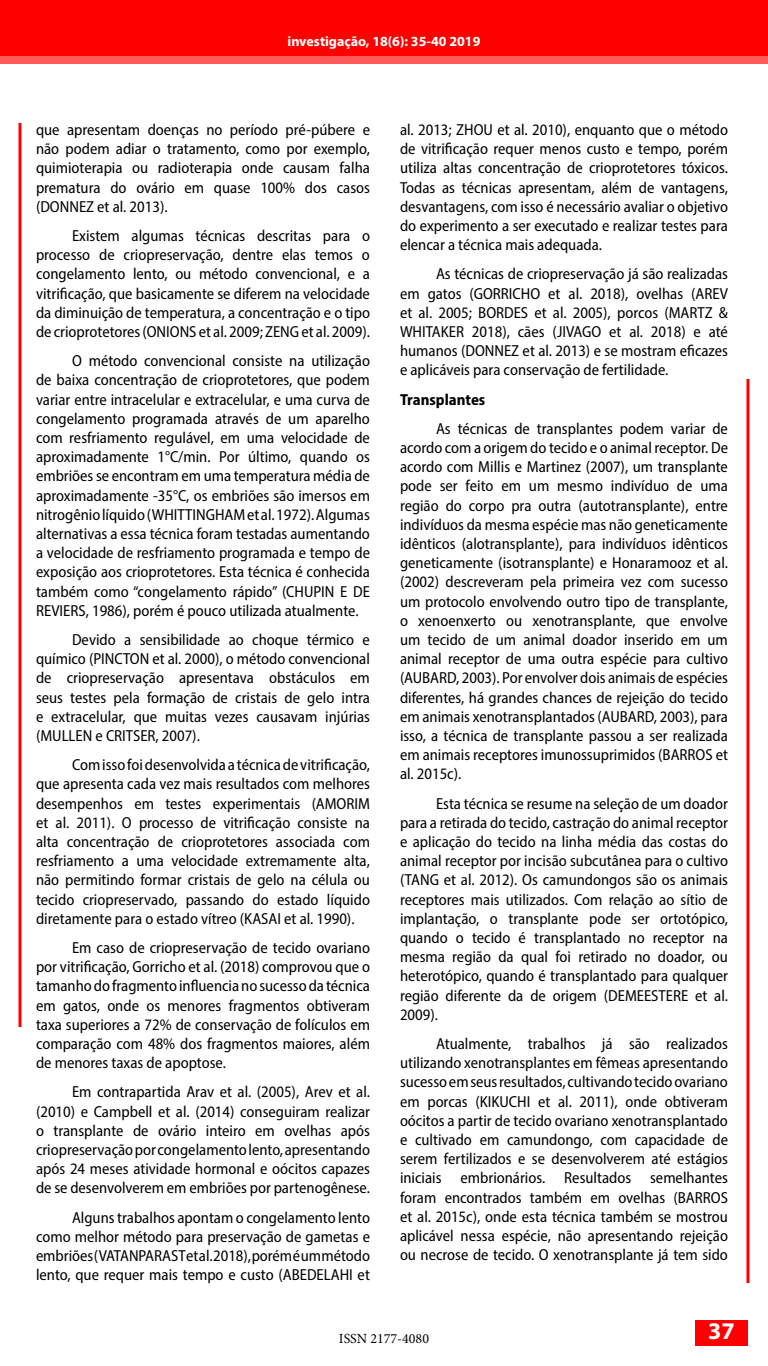
<style>
.page{position:relative;width:768px;height:1366px;background:#fff}
.page>*{position:absolute;margin:0;border:0;box-sizing:border-box;transform-origin:0 0}
.t1{font:700 24px "Myriad Pro";color:#fff}
.t2{font:semi-condensed 16px/19.2px "Myriad Pro";color:#000;text-align:justify}
.t3{font:700 semi-condensed 16px "Myriad Pro";color:#000}
.t4{font:700 14px "Myriad Pro";color:#fff}
.t5{font:14px "Minion Pro";color:#000}
</style>
<div class="page">
<div style="left:0;top:0;width:768px;height:55px;background:#f00"></div>
<div style="left:0;top:8px;width:768px;height:55px;background:#f00"></div>
<div style="left:695px;top:1320px;width:53px;height:26px;background:#f00"></div>
<svg style="left:18px;top:123px;width:4px;height:904px"></svg>
<svg style="left:746px;top:379px;width:4px;height:904px"></svg>
<p class="t4" style="left:288px;top:32px;width:194px">investigação, 18(6): 35-40 2019</p>
<p class="t2" style="left:36px;top:120px;width:336px">que apresentam doenças no período pré-púbere e não podem adiar o tratamento, como por exemplo, quimioterapia ou radioterapia onde causam falha prematura do ovário em quase 100% dos casos (DONNEZ et al. 2013).</p>
<p class="t2" style="left:36px;top:226px;width:336px;text-indent:36px">Existem algumas técnicas descritas para o processo de criopreservação, dentre elas temos o congelamento lento, ou método convencional, e a vitrificação, que basicamente se diferem na velocidade da diminuição de temperatura, a concentração e o tipo de crioprotetores (ONIONS et al. 2009; ZENG et al. 2009).</p>
<p class="t2" style="left:36px;top:351px;width:336px;text-indent:36px">O método convencional consiste na utilização de baixa concentração de crioprotetores, que podem variar entre intracelular e extracelular, e uma curva de congelamento programada através de um aparelho com resfriamento regulável, em uma velocidade de aproximadamente 1°C/min. Por último, quando os embriões se encontram em uma temperatura média de aproximadamente -35°C, os embriões são imersos em nitrogênio líquido (WHITTINGHAM et al. 1972). Algumas alternativas a essa técnica foram testadas aumentando a velocidade de resfriamento programada e tempo de exposição aos crioprotetores. Esta técnica é conhecida também como “congelamento rápido” (CHUPIN E DE REVIERS, 1986), porém é pouco utilizada atualmente.</p>
<p class="t2" style="left:36px;top:630px;width:336px;text-indent:36px">Devido a sensibilidade ao choque térmico e químico (PINCTON et al. 2000), o método convencional de criopreservação apresentava obstáculos em seus testes pela formação de cristais de gelo intra e extracelular, que muitas vezes causavam injúrias (MULLEN e CRITSER, 2007).</p>
<p class="t2" style="left:36px;top:755px;width:336px;text-indent:36px">Com isso foi desenvolvida a técnica de vitrificação, que apresenta cada vez mais resultados com melhores desempenhos em testes experimentais (AMORIM et al. 2011). O processo de vitrificação consiste na alta concentração de crioprotetores associada com resfriamento a uma velocidade extremamente alta, não permitindo formar cristais de gelo na célula ou tecido criopreservado, passando do estado líquido diretamente para o estado vítreo (KASAI et al. 1990).</p>
<p class="t2" style="left:36px;top:938px;width:336px;text-indent:36px">Em caso de criopreservação de tecido ovariano por vitrificação, Gorricho et al. (2018) comprovou que o tamanho do fragmento influencia no sucesso da técnica em gatos, onde os menores fragmentos obtiveram taxa superiores a 72% de conservação de folículos em comparação com 48% dos fragmentos maiores, além de menores taxas de apoptose.</p>
<p class="t2" style="left:36px;top:1082px;width:336px;text-indent:36px">Em contrapartida Arav et al. (2005), Arev et al. (2010) e Campbell et al. (2014) conseguiram realizar o transplante de ovário inteiro em ovelhas após criopreservação por congelamento lento, apresentando após 24 meses atividade hormonal e oócitos capazes de se desenvolverem em embriões por partenogênese.</p>
<p class="t2" style="left:36px;top:1207px;width:336px;text-indent:36px">Alguns trabalhos apontam o congelamento lento como melhor método para preservação de gametas e embriões (VATANPARAST et al. 2018), porém é um método lento, que requer mais tempo e custo (ABEDELAHI et</p>
<p class="t2" style="left:400px;top:120px;width:330px">al. 2013; ZHOU et al. 2010), enquanto que o método de vitrificação requer menos custo e tempo, porém utiliza altas concentração de crioprotetores tóxicos.<br>Todas as técnicas apresentam, além de vantagens, desvantagens, com isso é necessário avaliar o objetivo do experimento a ser executado e realizar testes para elencar a técnica mais adequada.</p>
<p class="t2" style="left:400px;top:264px;width:330px;text-indent:36px">As técnicas de criopreservação já são realizadas em gatos (GORRICHO et al. 2018), ovelhas (AREV et al. 2005; BORDES et al. 2005), porcos (MARTZ &amp; WHITAKER 2018), cães (JIVAGO et al. 2018) e até humanos (DONNEZ et al. 2013) e se mostram eficazes e aplicáveis para conservação de fertilidade.</p>
<p class="t3" style="left:400px;top:389px;width:87px">Transplantes</p>
<p class="t2" style="left:400px;top:419px;width:330px;text-indent:36px">As técnicas de transplantes podem variar de acordo com a origem do tecido e o animal receptor. De acordo com Millis e Martinez (2007), um transplante pode ser feito em um mesmo indivíduo de uma região do corpo pra outra (autotransplante), entre indivíduos da mesma espécie mas não geneticamente idênticos (alotransplante), para indivíduos idênticos geneticamente (isotransplante) e Honaramooz et al. (2002) descreveram pela primeira vez com sucesso um protocolo envolvendo outro tipo de transplante, o xenoenxerto ou xenotransplante, que envolve um tecido de um animal doador inserido em um animal receptor de uma outra espécie para cultivo (AUBARD, 2003). Por envolver dois animais de espécies diferentes, há grandes chances de rejeição do tecido em animais xenotransplantados (AUBARD, 2003), para isso, a técnica de transplante passou a ser realizada em animais receptores imunossuprimidos (BARROS et al. 2015c).</p>
<p class="t2" style="left:400px;top:793px;width:330px;text-indent:36px">Esta técnica se resume na seleção de um doador para a retirada do tecido, castração do animal receptor e aplicação do tecido na linha média das costas do animal receptor por incisão subcutânea para o cultivo (TANG et al. 2012). Os camundongos são os animais receptores mais utilizados. Com relação ao sítio de implantação, o transplante pode ser ortotópico, quando o tecido é transplantado no receptor na mesma região da qual foi retirado no doador, ou heterotópico, quando é transplantado para qualquer região diferente da de origem (DEMEESTERE et al.<br>2009).</p>
<p class="t2" style="left:400px;top:1034px;width:330px;text-indent:36px">Atualmente, trabalhos já são realizados utilizando xenotransplantes em fêmeas apresentando sucesso em seus resultados, cultivando tecido ovariano em porcas (KIKUCHI et al. 2011), onde obtiveram oócitos a partir de tecido ovariano xenotransplantado e cultivado em camundongo, com capacidade de serem fertilizados e se desenvolverem até estágios iniciais embrionários. Resultados semelhantes foram encontrados também em ovelhas (BARROS et al. 2015c), onde esta técnica também se mostrou aplicável nessa espécie, não apresentando rejeição ou necrose de tecido. O xenotransplante já tem sido</p>
<p class="t5" style="left:339px;top:1329px;width:92px">ISSN 2177-4080</p>
<h1 class="t1" style="left:708px;top:1315px;width:28px">37</h1>
</div>
